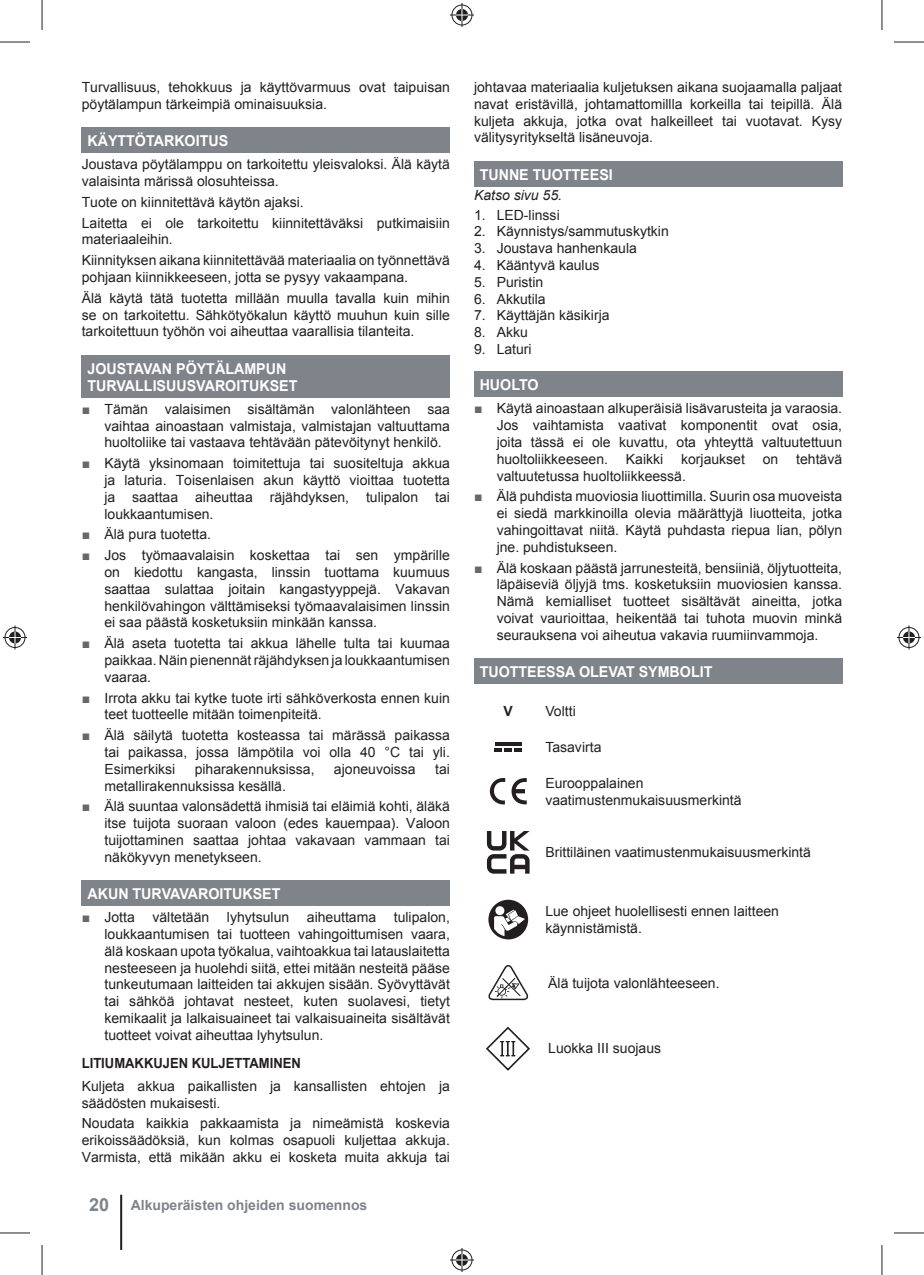
<style>
.page{position:relative;width:924px;height:1275px;background:#fff}
.page>*{position:absolute;margin:0;border:0;box-sizing:border-box;transform-origin:0 0}
.t1{font:700 15px/17px "Arial";color:#fff;scale:.95 1}
.t2{font:14px/16.8px "Arial";color:#231f20;text-align:justify}
.t3{font:700 14px "Arial";color:#7f838a}
.t4{font:700 14px "Arial";color:#231f20;scale:.93 1}
.t5{font:italic 14px "Arial";color:#231f20}
.t6{font:700 14px "Arial";color:#231f20}
.s1{color:#66686c}
.s2{font-size:18px}
</style>
<div class="page">
<div style="left:82px;top:127px;width:368px;height:26px;background:#7f838a"></div>
<div style="left:82px;top:355px;width:368px;height:42px;background:#7f838a"></div>
<div style="left:82px;top:880px;width:368px;height:25px;background:#7f838a"></div>
<div style="left:474px;top:161px;width:367px;height:25px;background:#7f838a"></div>
<div style="left:474px;top:371px;width:367px;height:26px;background:#7f838a"></div>
<div style="left:474px;top:658px;width:367px;height:26px;background:#7f838a"></div>
<hr style="left:494px;top:742px;width:27px;height:3px;background:#231f20">
<svg style="left:494px;top:748px;width:27px;height:3px"></svg>
<svg style="left:489px;top:778px;width:37px;height:27px"></svg>
<svg style="left:486px;top:831px;width:43px;height:42px"></svg>
<svg style="left:488px;top:899px;width:40px;height:40px"></svg>
<svg style="left:488px;top:965px;width:40px;height:35px"></svg>
<svg style="left:486px;top:1026px;width:44px;height:45px"></svg>
<hr style="left:120px;top:1194px;width:2px;height:56px;background:#231f20">
<hr style="left:0;top:42px;width:30px;height:1px;background:#231f20">
<hr style="left:893px;top:42px;width:30px;height:1px;background:#231f20">
<hr style="left:0;top:1232px;width:30px;height:1px;background:#231f20">
<hr style="left:893px;top:1232px;width:30px;height:1px;background:#231f20">
<hr style="left:42px;top:0;width:1px;height:30px;background:#231f20">
<hr style="left:42px;top:1245px;width:1px;height:30px;background:#231f20">
<hr style="left:881px;top:0;width:1px;height:30px;background:#231f20">
<hr style="left:881px;top:1245px;width:1px;height:30px;background:#231f20">
<svg style="left:450px;top:3px;width:24px;height:24px"></svg>
<svg style="left:450px;top:1248px;width:24px;height:24px"></svg>
<svg style="left:3px;top:625px;width:24px;height:24px"></svg>
<svg style="left:897px;top:625px;width:23px;height:24px"></svg>
<p class="t2" style="left:82px;top:79px;width:369px">Turvallisuus, tehokkuus ja käyttövarmuus ovat taipuisan pöytälampun tärkeimpiä ominaisuuksia.</p>
<p class="t1" style="left:87px;top:132px;width:150px">KÄYTTÖTARKOITUS</p>
<p class="t2" style="left:82px;top:156px;width:369px">Joustava pöytälamppu on tarkoitettu yleisvaloksi. Älä käytä valaisinta märissä olosuhteissa.</p>
<p class="t2" style="left:82px;top:191px;width:369px;line-height:20.8px">Tuote on kiinnitettävä käytön ajaksi.<br>Laitetta ei ole tarkoitettu kiinnitettäväksi putkimaisiin</p>
<p class="t2" style="left:82px;top:229px;width:369px;line-height:20.8px">materiaaleihin.<br>Kiinnityksen aikana kiinnitettävää materiaalia on työnnettävä</p>
<p class="t2" style="left:82px;top:267px;width:369px;line-height:20.8px">pohjaan kiinnikkeeseen, jotta se pysyy vakaampana.<br>Älä käytä tätä tuotetta millään muulla tavalla kuin mihin</p>
<p class="t2" style="left:82px;top:306px;width:369px">se on tarkoitettu. Sähkötyökalun käyttö muuhun kuin sille tarkoitettuun työhön voi aiheuttaa vaarallisia tilanteita.</p>
<p class="t1" style="left:87px;top:360px;width:222px">JOUSTAVAN PÖYTÄLAMPUN<br>TURVALLISUUSVAROITUKSET</p>
<p class="t2" style="left:104px;top:400px;width:347px;text-indent:-23px"><span class="s1">■</span> Tämän valaisimen sisältämän valonlähteen saa vaihtaa ainoastaan valmistaja, valmistajan valtuuttama huoltoliike tai vastaava tehtävään pätevöitynyt henkilö.</p>
<p class="t2" style="left:104px;top:455px;width:347px;text-indent:-23px"><span class="s1">■</span> Käytä yksinomaan toimitettuja tai suositeltuja akkua ja laturia. Toisenlaisen akun käyttö vioittaa tuotetta ja saattaa aiheuttaa räjähdyksen, tulipalon tai loukkaantumisen.</p>
<p class="t2" style="left:82px;top:526px;width:131px"><span class="s1">■</span> Älä pura tuotetta.</p>
<p class="t2" style="left:104px;top:547px;width:347px;text-indent:-23px"><span class="s1">■</span> Jos työmaavalaisin koskettaa tai sen ympärille on kiedottu kangasta, linssin tuottama kuumuus saattaa sulattaa joitain kangastyyppejä. Vakavan henkilövahingon välttämiseksi työmaavalaisimen linssin ei saa päästä kosketuksiin minkään kanssa.</p>
<p class="t2" style="left:104px;top:635px;width:347px;text-indent:-23px"><span class="s1">■</span> Älä aseta tuotetta tai akkua lähelle tulta tai kuumaa paikkaa. Näin pienennät räjähdyksen ja loukkaantumisen vaaraa.</p>
<p class="t2" style="left:104px;top:689px;width:347px;text-indent:-23px"><span class="s1">■</span> Irrota akku tai kytke tuote irti sähköverkosta ennen kuin teet tuotteelle mitään toimenpiteitä.</p>
<p class="t2" style="left:104px;top:727px;width:347px;text-indent:-23px"><span class="s1">■</span> Älä säilytä tuotetta kosteassa tai märässä paikassa tai paikassa, jossa lämpötila voi olla 40 °C tai yli.<br>Esimerkiksi</p>
<p class="t2" style="left:194px;top:760px;width:121px">piharakennuksissa,</p>
<p class="t2" style="left:334px;top:760px;width:83px">ajoneuvoissa</p>
<p class="t2" style="left:435px;top:760px;width:16px">tai</p>
<p class="t2" style="left:104px;top:777px;width:183px">metallirakennuksissa kesällä.</p>
<p class="t2" style="left:104px;top:798px;width:347px;text-indent:-23px"><span class="s1">■</span> Älä suuntaa valonsädettä ihmisiä tai eläimiä kohti, äläkä itse tuijota suoraan valoon (edes kauempaa). Valoon tuijottaminen saattaa johtaa vakavaan vammaan tai näkökyvyn menetykseen.</p>
<p class="t1" style="left:87px;top:885px;width:205px">AKUN TURVAVAROITUKSET</p>
<p class="t2" style="left:82px;top:909px;width:55px"><span class="s1">■</span> Jotta</p>
<p class="t2" style="left:152px;top:909px;width:58px">vältetään</p>
<p class="t2" style="left:227px;top:909px;width:64px">lyhytsulun</p>
<p class="t2" style="left:307px;top:909px;width:71px">aiheuttama</p>
<p class="t2" style="left:104px;top:909px;width:347px;text-indent:289px">tulipalon, loukkaantumisen tai tuotteen vahingoittumisen vaara, älä koskaan upota työkalua, vaihtoakkua tai latauslaitetta nesteeseen ja huolehdi siitä, ettei mitään nesteitä pääse tunkeutumaan laitteiden tai akkujen sisään. Syövyttävät tai sähköä johtavat nesteet, kuten suolavesi, tietyt kemikaalit ja lalkaisuaineet tai valkaisuaineita sisältävät tuotteet voivat aiheuttaa lyhytsulun.</p>
<p class="t4" style="left:82px;top:1055px;width:237px">LITIUMAKKUJEN KULJETTAMINEN</p>
<p class="t2" style="left:82px;top:1077px;width:369px">Kuljeta akkua paikallisten ja kansallisten ehtojen ja säädösten mukaisesti.</p>
<p class="t2" style="left:82px;top:1115px;width:369px">Noudata kaikkia pakkaamista ja nimeämistä koskevia erikoissäädöksiä, kun kolmas osapuoli kuljettaa akkuja.<br>Varmista, että mikään akku ei kosketa muita akkuja tai</p>
<p class="t3" style="left:89px;top:1197px;width:280px"><span class="s2">20</span> Alkuperäisten ohjeiden suomennos</p>
<p class="t2" style="left:474px;top:79px;width:369px">johtavaa materiaalia kuljetuksen aikana suojaamalla paljaat navat eristävillä, johtamattomillla korkeilla tai teipillä. Älä kuljeta akkuja, jotka ovat halkeilleet tai vuotavat. Kysy välitysyritykseltä lisäneuvoja.</p>
<p class="t1" style="left:479px;top:166px;width:142px">TUNNE TUOTTEESI</p>
<p class="t5" style="left:474px;top:187px;width:89px">Katso sivu 55.</p>
<p class="t2" style="left:474px;top:206px;width:87px">1. LED-linssi</p>
<p class="t2" style="left:474px;top:223px;width:196px">2. Käynnistys/sammutuskytkin</p>
<p class="t2" style="left:474px;top:240px;width:164px">3. Joustava hanhenkaula</p>
<p class="t2" style="left:474px;top:257px;width:127px">4. Kääntyvä kaulus</p>
<p class="t2" style="left:474px;top:273px;width:71px">5. Puristin</p>
<p class="t2" style="left:474px;top:290px;width:73px">6. Akkutila</p>
<p class="t2" style="left:474px;top:307px;width:137px">7. Käyttäjän käsikirja</p>
<p class="t2" style="left:474px;top:324px;width:55px">8. Akku</p>
<p class="t2" style="left:474px;top:341px;width:59px">9. Laturi</p>
<p class="t1" style="left:479px;top:377px;width:63px">HUOLTO</p>
<p class="t2" style="left:496px;top:400px;width:347px;text-indent:-23px"><span class="s1">■</span> Käytä ainoastaan alkuperäisiä lisävarusteita ja varaosia.<br>Jos vaihtamista vaativat komponentit ovat osia, joita tässä ei ole kuvattu, ota yhteyttä valtuutettuun huoltoliikkeeseen.</p>
<p class="t2" style="left:625px;top:450px;width:39px">Kaikki</p>
<p class="t2" style="left:680px;top:450px;width:65px">korjaukset</p>
<p class="t2" style="left:762px;top:450px;width:17px">on</p>
<p class="t2" style="left:795px;top:450px;width:47px">tehtävä</p>
<p class="t2" style="left:496px;top:467px;width:191px">valtuutetussa huoltoliikkeessä.</p>
<p class="t2" style="left:496px;top:488px;width:347px;text-indent:-23px"><span class="s1">■</span> Älä puhdista muoviosia liuottimilla. Suurin osa muoveista ei siedä markkinoilla olevia määrättyjä liuotteita, jotka vahingoittavat niitä. Käytä puhdasta riepua lian, pölyn jne. puhdistukseen.</p>
<p class="t2" style="left:496px;top:559px;width:347px;text-indent:-23px"><span class="s1">■</span> Älä koskaan päästä jarrunesteitä, bensiiniä, öljytuotteita, läpäiseviä öljyjä tms. kosketuksiin muoviosien kanssa.<br>Nämä kemialliset tuotteet sisältävät aineitta, jotka voivat vaurioittaa, heikentää tai tuhota muovin minkä seurauksena voi aiheutua vakavia ruumiinvammoja.</p>
<p class="t1" style="left:479px;top:663px;width:246px">TUOTTEESSA OLEVAT SYMBOLIT</p>
<p class="t6" style="left:503px;top:703px;width:11px">V</p>
<p class="t2" style="left:545px;top:702px;width:32px">Voltti</p>
<p class="t2" style="left:545px;top:738px;width:58px">Tasavirta</p>
<p class="t2" style="left:545px;top:775px;width:198px">Eurooppalainen vaatimustenmukaisuusmerkintä</p>
<p class="t2" style="left:545px;top:844px;width:267px">Brittiläinen vaatimustenmukaisuusmerkintä</p>
<p class="t2" style="left:545px;top:903px;width:235px">Lue ohjeet huolellisesti ennen laitteen käynnistämistä.</p>
<p class="t2" style="left:548px;top:974px;width:173px">Älä tuijota valonlähteeseen.</p>
<p class="t2" style="left:548px;top:1040px;width:114px">Luokka III suojaus</p>
</div>
